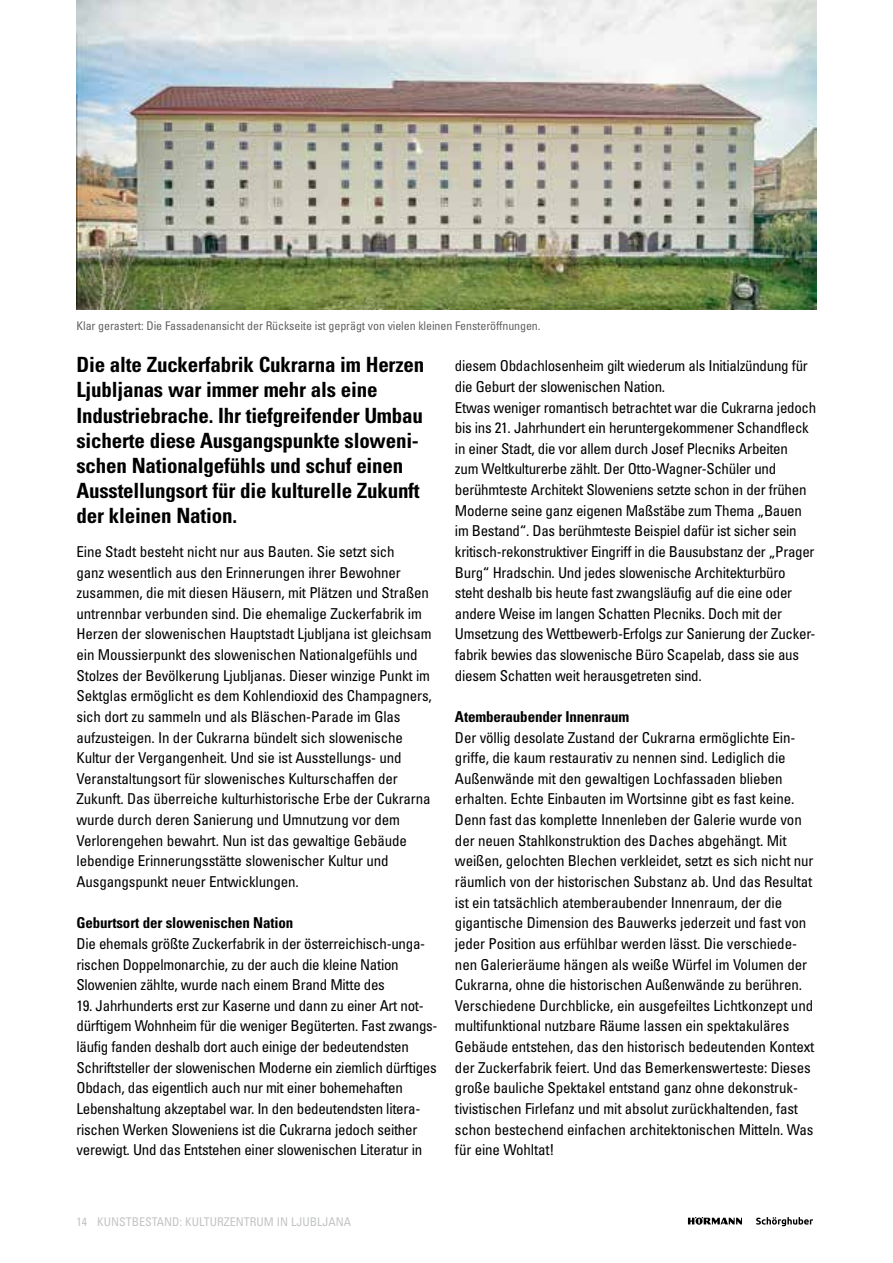
<style>
.page{position:relative;width:893px;height:1263px;background:#fff}
.page>*{position:absolute;margin:0;border:0;box-sizing:border-box;transform-origin:0 0}
.t1{font:700 condensed 21px/25.2px "Univers LT Std";letter-spacing:-.01em;color:#000}
.t2{font:condensed 15px/20.7px "Univers LT Std";letter-spacing:-.01em;color:#000}
.t3{font:700 condensed 15px "Univers LT Std";letter-spacing:-.01em;color:#000}
.t4{font:condensed 12px "Univers LT Std";letter-spacing:-.01em;color:#636362}
.t5{font:condensed 12px "Univers LT Std";color:#c3c4c5}
</style>
<div class="page">
<svg style="left:688px;top:1217px;width:54px;height:8px"></svg>
<svg style="left:756px;top:1217px;width:57px;height:9px"></svg>
<img style="left:77px;top:0;width:739px;height:309px">
<p class="t4" style="left:77px;top:318px;width:465px">Klar gerastert: Die Fassadenansicht der Rückseite ist geprägt von vielen kleinen Fensteröffnungen.</p>
<p class="t1" style="left:77px;top:352px;width:349px">Die alte Zuckerfabrik Cukrarna im Herzen Ljubljanas war immer mehr als eine Industriebrache. Ihr tiefgreifender Umbau sicherte diese Ausgangspunkte sloweni&shy;schen Nationalgefühls und schuf einen Ausstellungsort für die kulturelle Zukunft der kleinen Nation.</p>
<p class="t2" style="left:77px;top:541px;width:357px">Eine Stadt besteht nicht nur aus Bauten. Sie setzt sich<br>ganz wesentlich aus den Erinnerungen ihrer Bewohner zusammen, die mit diesen Häusern, mit Plätzen und Straßen untrennbar verbunden sind. Die ehemalige Zuckerfabrik im Herzen der slowenischen Hauptstadt Ljubljana ist gleichsam ein Moussierpunkt des slowenischen Nationalgefühls und Stolzes der Bevölkerung Ljubljanas. Dieser winzige Punkt im Sektglas ermöglicht es dem Kohlendioxid des Champagners, sich dort zu sammeln und als Bläschen-Parade im Glas aufzusteigen. In der Cukrarna bündelt sich slowenische Kultur der Vergangenheit. Und sie ist Ausstellungs- und Veranstaltungsort für slowenisches Kulturschaffen der Zukunft. Das überreiche kulturhistorische Erbe der Cukrarna wurde durch deren Sanierung und Umnutzung vor dem Verlorengehen bewahrt. Nun ist das gewaltige Gebäude lebendige Erinnerungsstätte slowenischer Kultur und Ausgangspunkt neuer Entwicklungen.</p>
<p class="t3" style="left:77px;top:914px;width:218px">Geburtsort der slowenischen Nation</p>
<p class="t2" style="left:77px;top:933px;width:348px">Die ehemals größte Zuckerfabrik in der österreichisch-unga&shy;rischen Doppelmonarchie, zu der auch die kleine Nation<br>Slowenien zählte, wurde nach einem Brand Mitte des</p>
<p class="t2" style="left:77px;top:995px;width:363px">19. Jahrhunderts erst zur Kaserne und dann zu einer Art not&shy;dürftigem Wohnheim für die weniger Begüterten. Fast zwangs&shy;läufig fanden deshalb dort auch einige der bedeutendsten Schriftsteller der slowenischen Moderne ein ziemlich dürftiges Obdach, das eigentlich auch nur mit einer bohemehaften Lebenshaltung akzeptabel war. In den bedeutendsten litera&shy;rischen Werken Sloweniens ist die Cukrarna jedoch seither verewigt. Und das Entstehen einer slowenischen Literatur in</p>
<p class="t2" style="left:455px;top:355px;width:363px">diesem Obdachlosenheim gilt wiederum als Initialzündung für die Geburt der slowenischen Nation.<br>Etwas weniger romantisch betrachtet war die Cukrarna jedoch bis ins 21. Jahrhundert ein heruntergekommener Schandfleck in einer Stadt, die vor allem durch Josef Plecniks Arbeiten<br>zum Weltkulturerbe zählt. Der Otto-Wagner-Schüler und berühmteste Architekt Sloweniens setzte schon in der frühen Moderne seine ganz eigenen Maßstäbe zum Thema „Bauen im Bestand“. Das berühmteste Beispiel dafür ist sicher sein kritisch-rekonstruktiver Eingriff in die Bausubstanz der „Prager Burg“ Hradschin. Und jedes slowenische Architekturbüro steht deshalb bis heute fast zwangsläufig auf die eine oder andere Weise im langen Schatten Plecniks. Doch mit der Umsetzung des Wettbewerb-Erfolgs zur Sanierung der Zucker&shy;fabrik bewies das slowenische Büro Scapelab, dass sie aus diesem Schatten weit herausgetreten sind.</p>
<p class="t3" style="left:455px;top:707px;width:176px">Atemberaubender Innenraum</p>
<p class="t2" style="left:455px;top:727px;width:361px">Der völlig desolate Zustand der Cukrarna ermöglichte Ein&shy;griffe, die kaum restaurativ zu nennen sind. Lediglich die Außenwände mit den gewaltigen Lochfassaden blieben erhalten. Echte Einbauten im Wortsinne gibt es fast keine.<br>Denn fast das komplette Innenleben der Galerie wurde von der neuen Stahlkonstruktion des Daches abgehängt. Mit weißen, gelochten Blechen verkleidet, setzt es sich nicht nur räumlich von der historischen Substanz ab. Und das Resultat ist ein tatsächlich atemberaubender Innenraum, der die gigantische Dimension des Bauwerks jederzeit und fast von jeder Position aus erfühlbar werden lässt. Die verschiede&shy;nen Galerieräume hängen als weiße Würfel im Volumen der Cukrarna, ohne die historischen Außenwände zu berühren.<br>Verschiedene Durchblicke, ein ausgefeiltes Lichtkonzept und multifunktional nutzbare Räume lassen ein spektakuläres Gebäude entstehen, das den historisch bedeutenden Kontext der Zuckerfabrik feiert. Und das Bemerkenswerteste: Dieses große bauliche Spektakel entstand ganz ohne dekonstruk&shy;tivistischen Firlefanz und mit absolut zurückhaltenden, fast schon bestechend einfachen architektonischen Mitteln. Was für eine Wohltat!</p>
<p class="t5" style="left:77px;top:1214px;width:276px">14 Kunstbestand: Kulturzentrum in Ljubljana</p>
</div>
